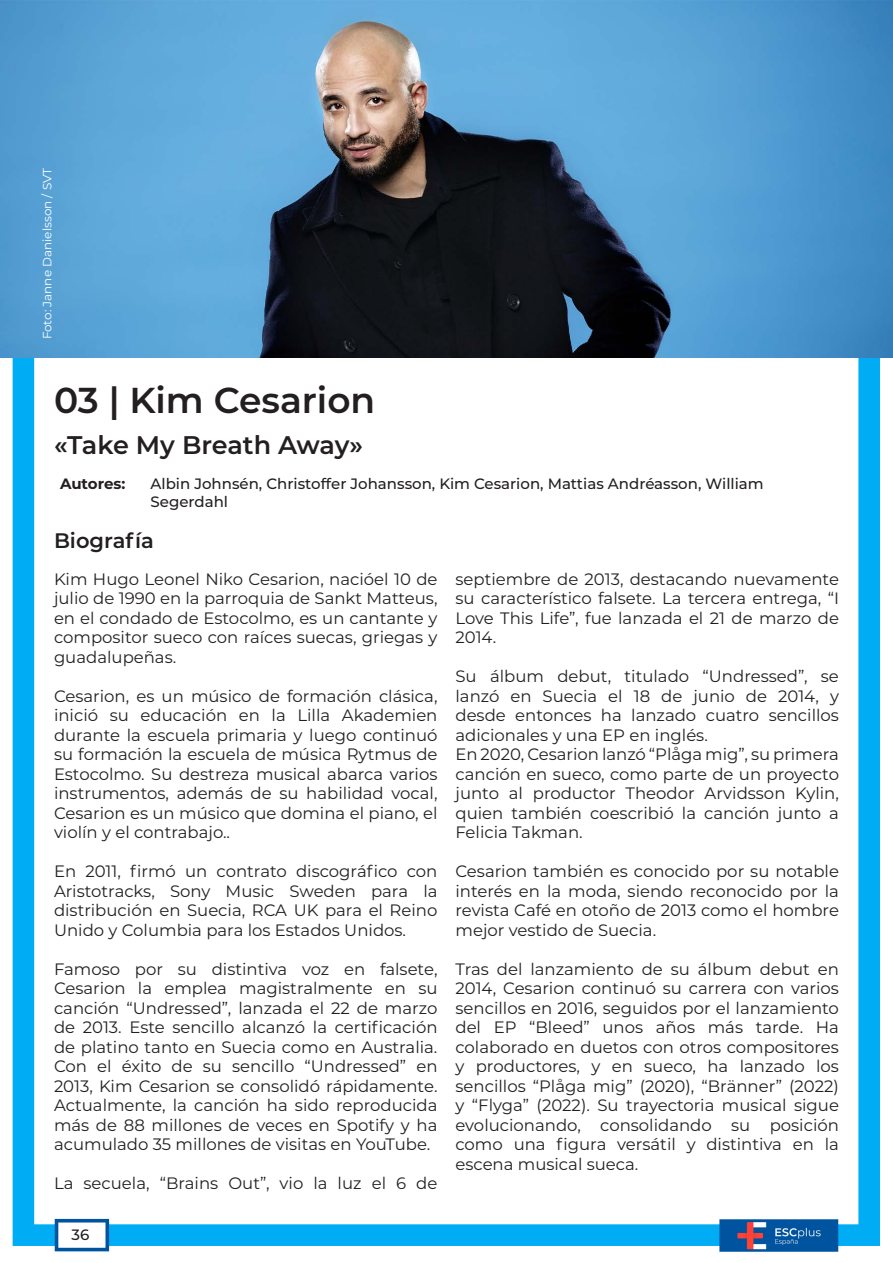
<style>
.page{position:relative;width:893px;height:1263px;background:#fff}
.page>*{position:absolute;margin:0;border:0;box-sizing:border-box;transform-origin:0 0}
.t1{font:600 36px "Montserrat";color:#231f20}
.t2{font:600 25.5px "Montserrat";letter-spacing:-.01em;color:#231f20}
.t3{font:600 21px "Montserrat";color:#231f20}
.t4{font:16.5px/19.5px "Montserrat";color:#231f20;text-align:justify}
.t5{font:500 15px/18px "Montserrat";color:#231f20}
.t6{font:700 15px "Montserrat";letter-spacing:-.005em;color:#231f20}
.t7{font:12px "Montserrat";color:#fff}
</style>
<div class="page">
<img style="left:0;top:357px;width:893px;height:895px">
<img style="left:0;top:0;width:893px;height:357px">
<p class="t7" style="left:39px;top:339px;width:173px;rotate:-90deg">Foto: Janne Danielsson / SVT</p>
<h1 class="t1" style="left:54px;top:375px;width:323px">03 | Kim Cesarion</h1>
<h2 class="t2" style="left:54px;top:427px;width:311px">«Take My Breath Away»</h2>
<p class="t6" style="left:60px;top:473px;width:67px">Autores:</p>
<p class="t5" style="left:151px;top:474px;width:615px">Albin Johnsén, Christoffer Johansson, Kim Cesarion, Mattias Andréasson, William<br>Segerdahl</p>
<p class="t3" style="left:54px;top:525px;width:101px">Biografía</p>
<p class="t4" style="left:54px;top:569px;width:385px">Kim Hugo Leonel Niko Cesarion, nacióel 10 de julio de 1990 en la parroquia de Sankt Matteus, en el condado de Estocolmo, es un cantante y compositor sueco con raíces suecas, griegas y guadalupeñas.</p>
<p class="t4" style="left:54px;top:686px;width:385px">Cesarion, es un músico de formación clásica, inició su educación en la Lilla Akademien durante la escuela primaria y luego continuó su formación la escuela de música Rytmus de Estocolmo. Su destreza musical abarca varios instrumentos, además de su habilidad vocal, Cesarion es un músico que domina el piano, el violín y el contrabajo..</p>
<p class="t4" style="left:54px;top:861px;width:385px">En 2011, firmó un contrato discográfico con Aristotracks, Sony Music Sweden para la distribución en Suecia, RCA UK para el Reino Unido y Columbia para los Estados Unidos.</p>
<p class="t4" style="left:54px;top:959px;width:385px">Famoso por su distintiva voz en falsete, Cesarion la emplea magistralmente en su canción “Undressed”, lanzada el 22 de marzo de 2013. Este sencillo alcanzó la certificación de platino tanto en Suecia como en Australia.<br>Con el éxito de su sencillo “Undressed” en 2013, Kim Cesarion se consolidó rápidamente.<br>Actualmente, la canción ha sido reproducida más de 88 millones de veces en Spotify y ha acumulado 35 millones de visitas en YouTube.</p>
<p class="t4" style="left:54px;top:1173px;width:385px">La secuela, “Brains Out”, vio la luz el 6 de</p>
<p class="t5" style="left:71px;top:1225px;width:19px">36</p>
<p class="t4" style="left:455px;top:569px;width:385px">septiembre de 2013, destacando nuevamente su característico falsete. La tercera entrega, “I Love This Life”, fue lanzada el 21 de marzo de 2014.</p>
<p class="t4" style="left:455px;top:666px;width:385px;text-align:left">Su álbum debut, titulado “Undressed”, se lanzó en Suecia el 18 de junio de 2014, y desde entonces ha lanzado cuatro sencillos adicionales y una EP en inglés.<br>En 2020, Cesarion lanzó “Plåga mig”, su primera canción en sueco, como parte de un proyecto junto al productor Theodor Arvidsson Kylin, quien también coescribió la canción junto a Felicia Takman.</p>
<p class="t4" style="left:455px;top:861px;width:385px">Cesarion también es conocido por su notable interés en la moda, siendo reconocido por la revista Café en otoño de 2013 como el hombre mejor vestido de Suecia.</p>
<p class="t4" style="left:455px;top:959px;width:385px">Tras del lanzamiento de su álbum debut en 2014, Cesarion continuó su carrera con varios sencillos en 2016, seguidos por el lanzamiento del EP “Bleed” unos años más tarde. Ha colaborado en duetos con otros compositores y productores, y en sueco, ha lanzado los sencillos “Plåga mig” (2020), “Bränner” (2022) y “Flyga” (2022). Su trayectoria musical sigue evolucionando, consolidando su posición como una figura versátil y distintiva en la escena musical sueca.</p>
</div>
